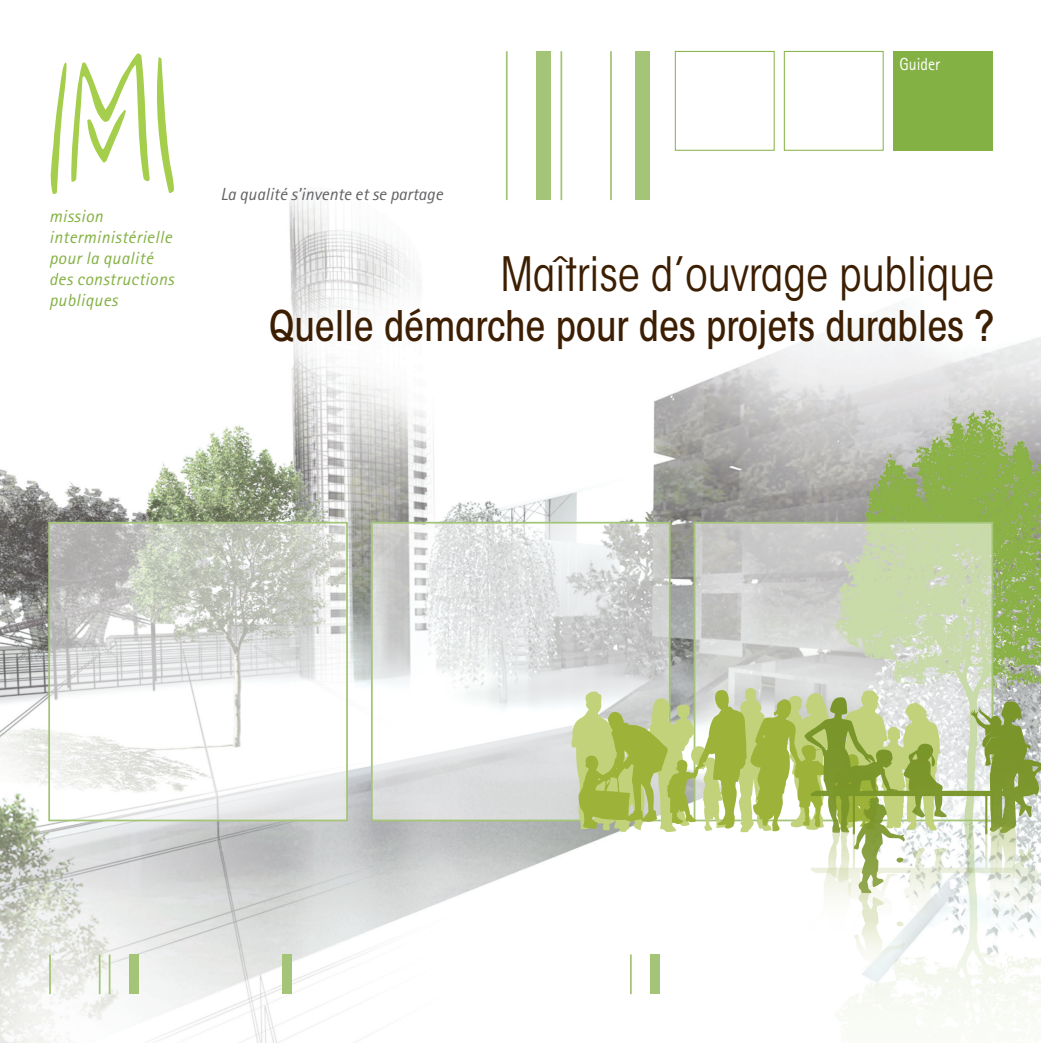
<style>
.page{position:relative;width:1041px;height:1043px;background:#fff}
.page>*{position:absolute;margin:0;border:0;box-sizing:border-box;transform-origin:0 0}
.t1{font:condensed 47.07px "ITC Avant Garde Std";letter-spacing:-.005em;color:#3c1e02}
.t2{font:500 condensed 41.82px "ITC Avant Garde Std";letter-spacing:-.005em;color:#3c1e02}
.t3{font:italic 17.5px/21px "Rotis Sans Serif";letter-spacing:.02em;color:#83b143}
.t4{font:italic 17.5px "Rotis Sans Serif";color:#636366}
.t5{font:17.5px "Rotis Sans Serif";color:#fff;scale:.9 1}
</style>
<div class="page">
<img style="left:0;top:50px;width:1040px;height:993px">
<img style="left:833px;top:411px;width:207px;height:632px">
<hr style="left:99px;top:954px;width:1px;height:40px;background:#a4c477">
<hr style="left:49px;top:954px;width:2px;height:40px;background:#a4c477">
<hr style="left:109px;top:954px;width:1px;height:40px;background:#a4c477">
<hr style="left:630px;top:954px;width:1px;height:40px;background:#a4c477">
<div style="left:129px;top:954px;width:9px;height:40px;background:#a4c477"></div>
<div style="left:282px;top:954px;width:10px;height:40px;background:#a4c477"></div>
<div style="left:649px;top:954px;width:10px;height:40px;background:#a4c477"></div>
<hr style="left:560px;top:51px;width:2px;height:149px;background:#a4c477">
<hr style="left:506px;top:51px;width:1px;height:149px;background:#a4c477">
<hr style="left:610px;top:51px;width:1px;height:149px;background:#a4c477">
<div style="left:535px;top:51px;width:15px;height:149px;background:#a4c477"></div>
<div style="left:634px;top:51px;width:15px;height:149px;background:#a4c477"></div>
<svg style="left:674px;top:51px;width:100px;height:100px"></svg>
<svg style="left:783px;top:51px;width:100px;height:100px"></svg>
<div style="left:892px;top:51px;width:100px;height:99px;background:#83b143"></div>
<svg style="left:49px;top:53px;width:125px;height:141px"></svg>
<svg style="left:51px;top:525px;width:294px;height:293px"></svg>
<svg style="left:374px;top:525px;width:293px;height:293px"></svg>
<svg style="left:696px;top:525px;width:294px;height:162px;background:#cdd4c1"></svg>
<div style="left:48px;top:522px;width:300px;height:299px;border:2px solid #a4c477"></div>
<div style="left:371px;top:522px;width:299px;height:299px;border:2px solid #a4c477"></div>
<div style="left:693px;top:522px;width:300px;height:299px;border:2px solid #a4c477"></div>
<svg style="left:570px;top:687px;width:470px;height:301px"></svg>
<p class="t3" style="left:49px;top:206px;width:126px">mission interministérielle pour la qualité des constructions publiques</p>
<p class="t4" style="left:220px;top:184px;width:224px">La qualité s’invente et se partage</p>
<p class="t5" style="left:899px;top:53px;width:47px">Guider</p>
<h1 class="t1" style="left:500px;top:245px;width:495px">Maîtrise d’ouvrage publique</h1>
<h2 class="t2" style="left:269px;top:300px;width:726px">Quelle démarche pour des projets durables ?</h2>
</div>
